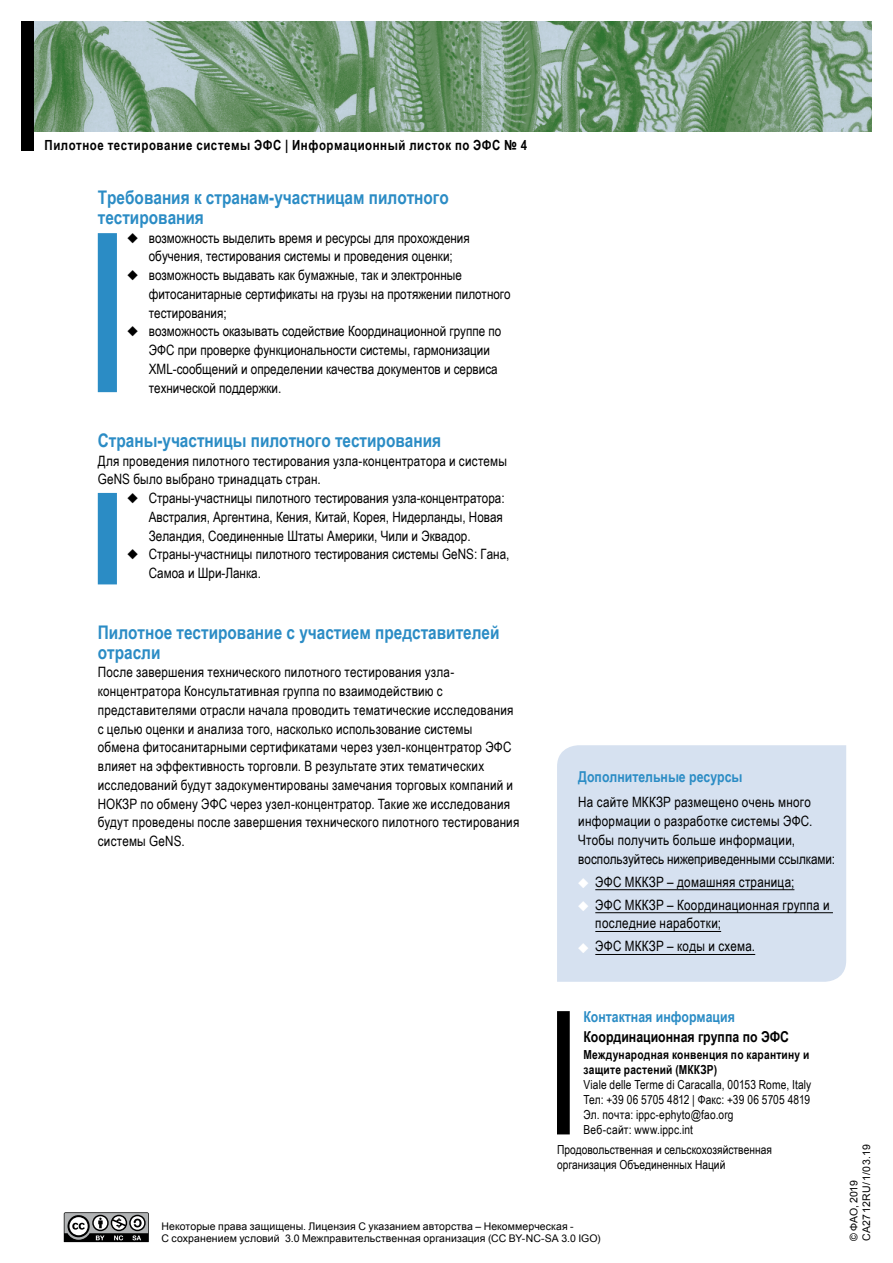
<style>
.page{position:relative;width:893px;height:1263px;background:#fff}
.page>*{position:absolute;margin:0;border:0;box-sizing:border-box;transform-origin:0 0}
.t1{font:700 18.75px/19.5px "Arial Narrow";color:#2b8cc5}
.t2{font:700 15px "Arial Narrow";color:#2b8cc5}
.t3{font:700 15px "Arial Narrow";color:#000}
.t4{font:14.25px/18.8px "Arial Narrow";letter-spacing:.01em;color:#000}
.t5{font:700 13.95px "Arial Narrow";letter-spacing:.04em;color:#000}
.t6{font:12.45px/15px "Arial Narrow";color:#000}
.t7{font:700 12.45px/15px "Arial Narrow";letter-spacing:.02em;color:#000}
.t8{font:10.5px/12.6px "Arial";letter-spacing:.01em;color:#000}
.t9{font:10.5px/12.8px "Arial";letter-spacing:.04em;color:#000}
.s1{font-family:"European Pi One";font-size:10.5px}
.s2{font-family:"European Pi One";font-size:10.5px;color:#fff}
</style>
<div class="page">
<img style="left:34px;top:21px;width:838px;height:111px">
<div style="left:21px;top:21px;width:13px;height:130px;background:#000"></div>
<div style="left:557px;top:745px;width:289px;height:237px;background:#d6e1f0"></div>
<hr style="left:595px;top:889px;width:199px;height:1px;background:#000">
<hr style="left:595px;top:912px;width:238px;height:1px;background:#000">
<hr style="left:595px;top:931px;width:126px;height:1px;background:#000">
<hr style="left:595px;top:954px;width:160px;height:1px;background:#000">
<svg style="left:64px;top:1212px;width:85px;height:30px;background:#737474"></svg>
<div style="left:98px;top:233px;width:19px;height:159px;background:#2b8cc5"></div>
<div style="left:98px;top:493px;width:19px;height:91px;background:#2b8cc5"></div>
<div style="left:557px;top:1011px;width:13px;height:123px;background:#000"></div>
<p class="t5" style="left:45px;top:135px;width:484px">Пилотное тестирование системы ЭФС | Информационный листок по ЭФС № 4</p>
<h1 class="t1" style="left:98px;top:187px;width:352px">Требования к странам-участницам пилотного тестирования</h1>
<p class="t4" style="left:128px;top:228px;width:344px"><span class="s1">+</span> возможность выделить время и ресурсы для прохождения</p>
<p class="t4" style="left:149px;top:246px;width:305px">обучения, тестирования системы и проведения оценки;</p>
<p class="t4" style="left:128px;top:265px;width:336px"><span class="s1">+</span> возможность выдавать как бумажные, так и электронные</p>
<p class="t4" style="left:149px;top:284px;width:363px">фитосанитарные сертификаты на грузы на протяжении пилотного</p>
<p class="t4" style="left:149px;top:303px;width:79px">тестирования;</p>
<p class="t4" style="left:128px;top:321px;width:375px"><span class="s1">+</span> возможность оказывать содействие Координационной группе по</p>
<p class="t4" style="left:149px;top:340px;width:343px">ЭФС при проверке функциональности системы, гармонизации</p>
<p class="t4" style="left:149px;top:359px;width:350px">XML-сообщений и определении качества документов и сервиса</p>
<p class="t4" style="left:149px;top:378px;width:134px">технической поддержки.</p>
<h1 class="t1" style="left:98px;top:429px;width:345px">Страны-участницы пилотного тестирования</h1>
<p class="t4" style="left:98px;top:451px;width:411px">Для проведения пилотного тестирования узла-концентратора и системы<br>GeNS было выбрано тринадцать стран.</p>
<p class="t4" style="left:128px;top:488px;width:379px"><span class="s1">+</span> Страны-участницы пилотного тестирования узла-концентратора:</p>
<p class="t4" style="left:149px;top:507px;width:356px">Австралия, Аргентина, Кения, Китай, Корея, Нидерланды, Новая</p>
<p class="t4" style="left:149px;top:526px;width:323px">Зеландия, Соединенные Штаты Америки, Чили и Эквадор.</p>
<p class="t4" style="left:128px;top:544px;width:383px"><span class="s1">+</span> Страны-участницы пилотного тестирования системы GeNS: Гана,</p>
<p class="t4" style="left:149px;top:563px;width:114px">Самоа и Шри-Ланка.</p>
<h1 class="t1" style="left:98px;top:622px;width:403px">Пилотное тестирование с участием представителей отрасли</h1>
<p class="t4" style="left:98px;top:662px;width:423px">После завершения технического пилотного тестирования узла&shy;концентратора Консультативная группа по взаимодействию с представителями отрасли начала проводить тематические исследования с целью оценки и анализа того, насколько использование системы<br>обмена фитосанитарными сертификатами через узел-концентратор ЭФС влияет на эффективность торговли. В результате этих тематических исследований будут задокументированы замечания торговых компаний и НОКЗР по обмену ЭФС через узел-концентратор. Такие же исследования будут проведены после завершения технического пилотного тестирования системы GeNS.</p>
<p class="t2" style="left:578px;top:766px;width:166px">Дополнительные ресурсы</p>
<p class="t4" style="left:578px;top:792px;width:258px">На сайте МККЗР размещено очень много информации о разработке системы ЭФС.<br>Чтобы получить больше информации, воспользуйтесь нижеприведенными ссылками:</p>
<p class="t4" style="left:578px;top:870px;width:253px;line-height:23px"><span class="s2">+</span> ЭФС МККЗР – домашняя страница;<br><span class="s2">+</span> ЭФС МККЗР – Координационная группа и</p>
<p class="t4" style="left:578px;top:911px;width:178px;line-height:23px;text-indent:17px">последние наработки;<br><span class="s2">+</span> ЭФС МККЗР – коды и схема.</p>
<p class="t2" style="left:583px;top:1005px;width:153px">Контактная информация</p>
<p class="t3" style="left:583px;top:1025px;width:207px">Координационная группа по ЭФС</p>
<p class="t7" style="left:583px;top:1047px;width:227px">Международная конвенция по карантину и защите растений (МККЗР)</p>
<p class="t6" style="left:583px;top:1077px;width:229px">Viale delle Terme di Caracalla, 00153 Rome, Italy Тел: +39 06 5705 4812 | Факс: +39 06 5705 4819<br>Эл. почта: ippc-ephyto@fao.org<br>Веб-сайт: www.ippc.int</p>
<p class="t6" style="left:557px;top:1142px;width:216px">Продовольственная и сельскохозяйственная организация Объединенных Наций</p>
<p class="t8" style="left:162px;top:1219px;width:441px">Некоторые права защищены. Лицензия С указанием авторства – Некоммерческая -<br>С сохранением условий 3.0 Межправительственная организация (CC BY-NC-SA 3.0 IGO)</p>
<p class="t9" style="left:847px;top:1241px;width:99px;rotate:-90deg">© ФАО, 2019<br>CA2712RU/1/03.19</p>
</div>
